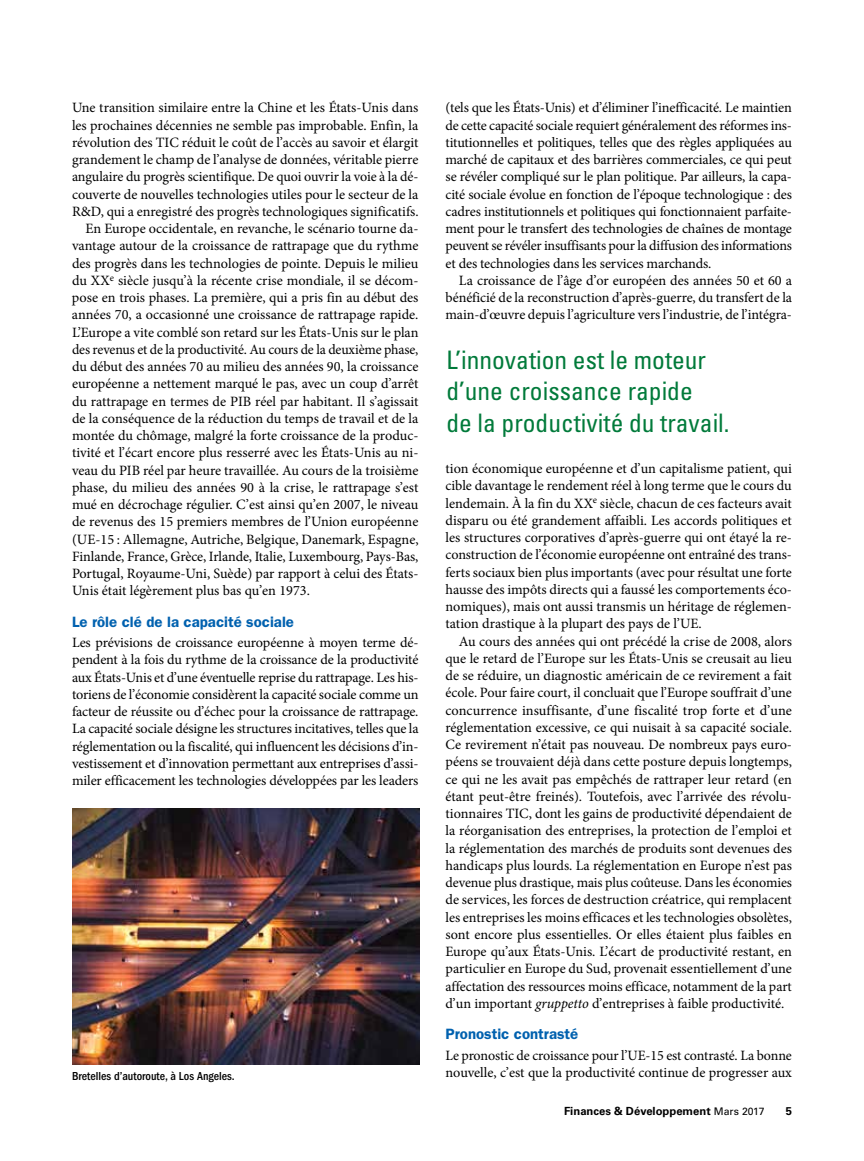
<style>
.page{position:relative;width:864px;height:1161px;background:#fff}
.page>*{position:absolute;margin:0;border:0;box-sizing:border-box;transform-origin:0 0}
.t1{font:condensed 25.5px/31.5px "Univers LT Std";color:#007a3a}
.t2{font:600 15px "ITC Franklin Gothic Std";color:#0061af}
.t3{font:14.25px/17.2px "Minion Pro";letter-spacing:-.005em;color:#000;text-align:justify}
.t4{font:500 condensed 12px "ITC Franklin Gothic Std";color:#000}
.t5{font:700 11.25px "Univers LT Std";color:#000}
.s1{font-style:italic}
.s2{font-weight:400;font-size:10.5px}
</style>
<div class="page">
<img style="left:72px;top:808px;width:347px;height:257px">
<p class="t3" style="left:72px;top:99px;width:348px">Une transition similaire entre la Chine et les États-Unis dans</p>
<p class="t3" style="left:72px;top:117px;width:348px">les prochaines décennies ne semble pas improbable. Enfin, la</p>
<p class="t3" style="left:72px;top:134px;width:348px">révolution des TIC réduit le coût de l’accès au savoir et élargit</p>
<p class="t3" style="left:72px;top:151px;width:348px">grandement le champ de l’analyse de données, véritable pierre</p>
<p class="t3" style="left:72px;top:168px;width:348px">angulaire du progrès scientifique. De quoi ouvrir la voie à la dé-</p>
<p class="t3" style="left:72px;top:186px;width:348px">couverte de nouvelles technologies utiles pour le secteur de la</p>
<p class="t3" style="left:72px;top:203px;width:348px">R&amp;D, qui a enregistré des progrès technologiques significatifs.</p>
<p class="t3" style="left:86px;top:220px;width:334px">En Europe occidentale, en revanche, le scénario tourne da-</p>
<p class="t3" style="left:72px;top:237px;width:348px">vantage autour de la croissance de rattrapage que du rythme</p>
<p class="t3" style="left:72px;top:255px;width:348px">des progrès dans les technologies de pointe. Depuis le milieu</p>
<p class="t3" style="left:72px;top:272px;width:348px">du XX<sup>e</sup> siècle jusqu’à la récente crise mondiale, il se décom-</p>
<p class="t3" style="left:72px;top:289px;width:348px">pose en trois phases. La première, qui a pris fin au début des</p>
<p class="t3" style="left:72px;top:306px;width:348px">années 70, a occasionné une croissance de rattrapage rapide.</p>
<p class="t3" style="left:72px;top:324px;width:348px">L’Europe a vite comblé son retard sur les États-Unis sur le plan</p>
<p class="t3" style="left:72px;top:341px;width:348px">des revenus et de la productivité. Au cours de la deuxième phase,</p>
<p class="t3" style="left:72px;top:358px;width:348px">du début des années 70 au milieu des années 90, la croissance</p>
<p class="t3" style="left:72px;top:375px;width:348px">européenne a nettement marqué le pas, avec un coup d’arrêt</p>
<p class="t3" style="left:72px;top:393px;width:348px">du rattrapage en termes de PIB réel par habitant. Il s’agissait</p>
<p class="t3" style="left:72px;top:410px;width:348px">de la conséquence de la réduction du temps de travail et de la</p>
<p class="t3" style="left:72px;top:427px;width:348px">montée du chômage, malgré la forte croissance de la produc-</p>
<p class="t3" style="left:72px;top:444px;width:348px">tivité et l’écart encore plus resserré avec les États-Unis au ni-</p>
<p class="t3" style="left:72px;top:462px;width:348px">veau du PIB réel par heure travaillée. Au cours de la troisième</p>
<p class="t3" style="left:72px;top:479px;width:348px">phase, du milieu des années 90 à la crise, le rattrapage s’est</p>
<p class="t3" style="left:72px;top:496px;width:348px">mué en décrochage régulier. C’est ainsi qu’en 2007, le niveau</p>
<p class="t3" style="left:72px;top:513px;width:348px">de revenus des 15 premiers membres de l’Union européenne</p>
<p class="t3" style="left:72px;top:531px;width:348px">(UE-15 : Allemagne, Autriche, Belgique, Danemark, Espagne,</p>
<p class="t3" style="left:72px;top:548px;width:348px">Finlande, France, Grèce, Irlande, Italie, Luxembourg, Pays-Bas,</p>
<p class="t3" style="left:72px;top:565px;width:348px">Portugal, Royaume-Uni, Suède) par rapport à celui des États-</p>
<p class="t3" style="left:72px;top:582px;width:239px">Unis était légèrement plus bas qu’en 1973.</p>
<p class="t2" style="left:72px;top:613px;width:224px">Le rôle clé de la capacité sociale</p>
<p class="t3" style="left:72px;top:634px;width:348px">Les prévisions de croissance européenne à moyen terme dé&shy;pendent à la fois du rythme de la croissance de la productivité aux États-Unis et d’une éventuelle reprise du rattrapage. Les his&shy;toriens de l’économie considèrent la capacité sociale comme un facteur de réussite ou d’échec pour la croissance de rattrapage.<br>La capacité sociale désigne les structures incitatives, telles que la réglementation ou la fiscalité, qui influencent les décisions d’in&shy;vestissement et d’innovation permettant aux entreprises d’assi&shy;miler efficacement les technologies développées par les leaders</p>
<p class="t4" style="left:72px;top:1069px;width:164px">Bretelles d’autoroute, à Los Angeles.</p>
<p class="t3" style="left:446px;top:99px;width:348px">(tels que les États-Unis) et d’éliminer l’inefficacité. Le maintien de cette capacité sociale requiert généralement des réformes ins&shy;titutionnelles et politiques, telles que des règles appliquées au marché de capitaux et des barrières commerciales, ce qui peut se révéler compliqué sur le plan politique. Par ailleurs, la capa&shy;cité sociale évolue en fonction de l’époque technologique : des cadres institutionnels et politiques qui fonctionnaient parfaite&shy;ment pour le transfert des technologies de chaînes de montage peuvent se révéler insuffisants pour la diffusion des informations et des technologies dans les services marchands.</p>
<p class="t3" style="left:446px;top:272px;width:348px;text-indent:13px">La croissance de l’âge d’or européen des années 50 et 60 a bénéficié de la reconstruction d’après-guerre, du transfert de la main-d’œuvre depuis l’agriculture vers l’industrie, de l’intégra-</p>
<h1 class="t1" style="left:446px;top:344px;width:285px">L’innovation est le moteur d’une croissance rapide<br>de la productivité du travail.</h1>
<p class="t3" style="left:446px;top:460px;width:348px">tion économique européenne et d’un capitalisme patient, qui cible davantage le rendement réel à long terme que le cours du lendemain. À la fin du XX<sup>e</sup> siècle, chacun de ces facteurs avait disparu ou été grandement affaibli. Les accords politiques et les structures corporatives d’après-guerre qui ont étayé la re&shy;construction de l’économie européenne ont entraîné des trans&shy;ferts sociaux bien plus importants (avec pour résultat une forte hausse des impôts directs qui a faussé les comportements éco&shy;nomiques), mais ont aussi transmis un héritage de réglemen&shy;tation drastique à la plupart des pays de l’UE.</p>
<p class="t3" style="left:446px;top:633px;width:348px;text-indent:13px">Au cours des années qui ont précédé la crise de 2008, alors que le retard de l’Europe sur les États-Unis se creusait au lieu de se réduire, un diagnostic américain de ce revirement a fait école. Pour faire court, il concluait que l’Europe souffrait d’une concurrence insuffisante, d’une fiscalité trop forte et d’une réglementation excessive, ce qui nuisait à sa capacité sociale.<br>Ce revirement n’était pas nouveau. De nombreux pays euro&shy;péens se trouvaient déjà dans cette posture depuis longtemps, ce qui ne les avait pas empêchés de rattraper leur retard (en étant peut-être freinés). Toutefois, avec l’arrivée des révolu&shy;tionnaires TIC, dont les gains de productivité dépendaient de la réorganisation des entreprises, la protection de l’emploi et la réglementation des marchés de produits sont devenues des handicaps plus lourds. La réglementation en Europe n’est pas devenue plus drastique, mais plus coûteuse. Dans les économies de services, les forces de destruction créatrice, qui remplacent les entreprises les moins efficaces et les technologies obsolètes, sont encore plus essentielles. Or elles étaient plus faibles en Europe qu’aux États-Unis. L’écart de productivité restant, en particulier en Europe du Sud, provenait essentiellement d’une affectation des ressources moins efficace, notamment de la part d’un important <span class="s1">gruppetto</span> d’entreprises à faible productivité.</p>
<p class="t2" style="left:446px;top:1025px;width:134px">Pronostic contrasté</p>
<p class="t3" style="left:446px;top:1047px;width:348px">Le pronostic de croissance pour l’UE-15 est contrasté. La bonne nouvelle, c’est que la productivité continue de progresser aux</p>
<p class="t5" style="left:564px;top:1105px;width:202px">Finances &amp; Développement <span class="s2">Mars 2017</span></p>
<p class="t5" style="left:786px;top:1105px;width:8px">5</p>
</div>
